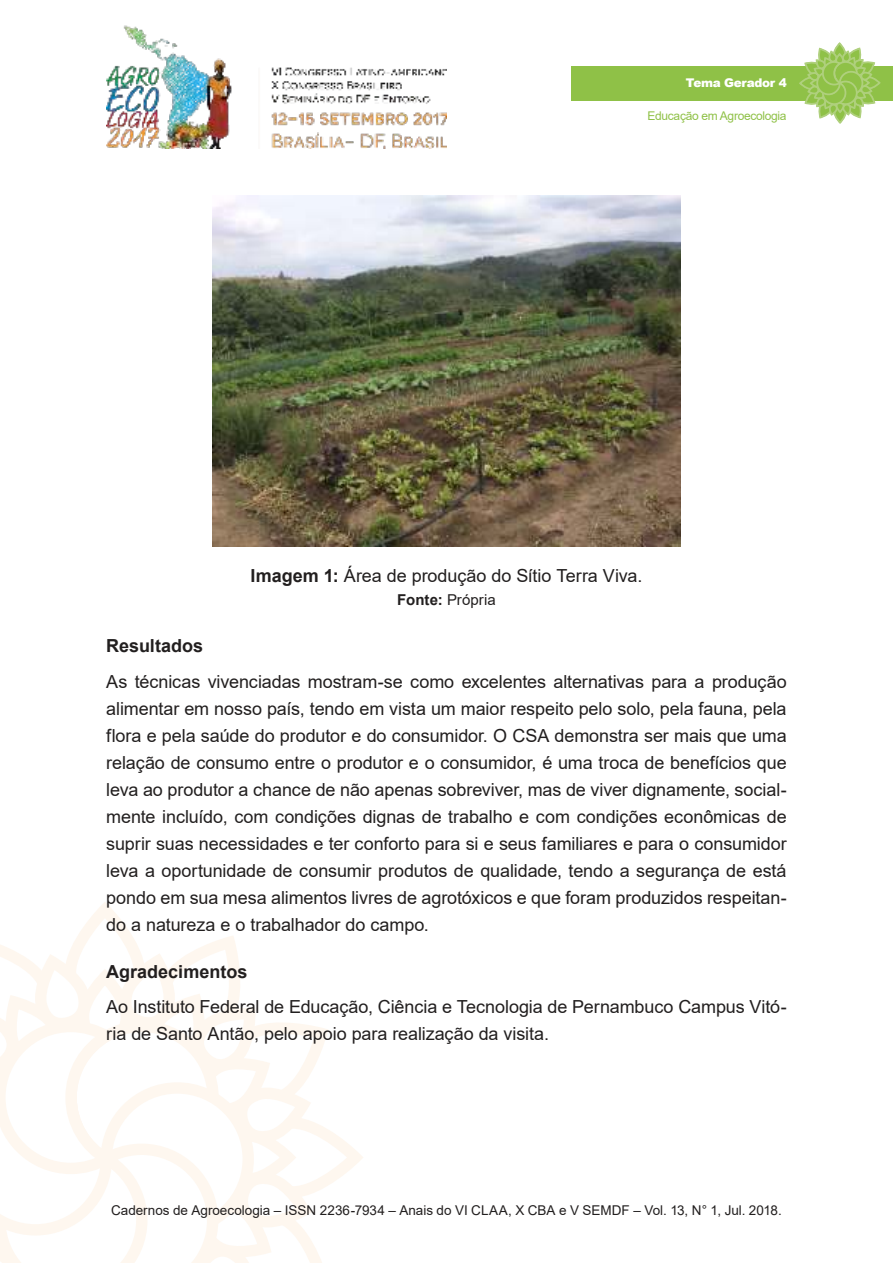
<style>
.page{position:relative;width:893px;height:1263px;background:#fff}
.page>*{position:absolute;margin:0;border:0;box-sizing:border-box;transform-origin:0 0}
.t1{font:18px/27px "Arial";letter-spacing:-.005em;color:#221f1f;text-align:justify}
.t2{font:700 18px "Arial";color:#221f1f}
.t3{font:15px "Arial";letter-spacing:.005em;color:#221f1f}
.t4{font:13.5px "Arial";color:#221f1f}
.t5{font:12px "Arial";letter-spacing:-.025em;color:#8fc147}
.t6{font:900 12px "Arial";letter-spacing:-.025em;color:#fff}
.s1{font-weight:700}
</style>
<div class="page">
<img style="left:106px;top:25px;width:340px;height:124px">
<svg style="left:0;top:910px;width:363px;height:353px"></svg>
<div style="left:571px;top:66px;width:322px;height:34px;background:#8fc147"></div>
<svg style="left:798px;top:43px;width:83px;height:81px"></svg>
<img style="left:212px;top:195px;width:469px;height:352px">
<p class="t6" style="left:686px;top:76px;width:102px">Tema Gerador 4</p>
<p class="t5" style="left:647px;top:112px;width:141px">Educação em Agroecologia</p>
<p class="t1" style="left:251px;top:564px;width:393px"><span class="s1">Imagem 1:</span> Área de produção do Sítio Terra Viva.</p>
<p class="t3" style="left:397px;top:594px;width:100px"><span class="s1">Fonte:</span> Própria</p>
<p class="t2" style="left:106px;top:639px;width:98px">Resultados</p>
<p class="t1" style="left:106px;top:669px;width:682px">As técnicas vivenciadas mostram-se como excelentes alternativas para a produção alimentar em nosso país, tendo em vista um maior respeito pelo solo, pela fauna, pela flora e pela saúde do produtor e do consumidor. O CSA demonstra ser mais que uma relação de consumo entre o produtor e o consumidor, é uma troca de benefícios que leva ao produtor a chance de não apenas sobreviver, mas de viver dignamente, social&shy;mente incluído, com condições dignas de trabalho e com condições econômicas de suprir suas necessidades e ter conforto para si e seus familiares e para o consumidor leva a oportunidade de consumir produtos de qualidade, tendo a segurança de está pondo em sua mesa alimentos livres de agrotóxicos e que foram produzidos respeitan&shy;do a natureza e o trabalhador do campo.</p>
<p class="t2" style="left:106px;top:965px;width:143px">Agradecimentos</p>
<p class="t1" style="left:106px;top:995px;width:682px">Ao Instituto Federal de Educação, Ciência e Tecnologia de Pernambuco Campus Vitó&shy;ria de Santo Antão, pelo apoio para realização da visita.</p>
<p class="t4" style="left:111px;top:1205px;width:672px">Cadernos de Agroecologia – ISSN 2236-7934 – Anais do VI CLAA, X CBA e V SEMDF – Vol. 13, N° 1, Jul. 2018.</p>
</div>
